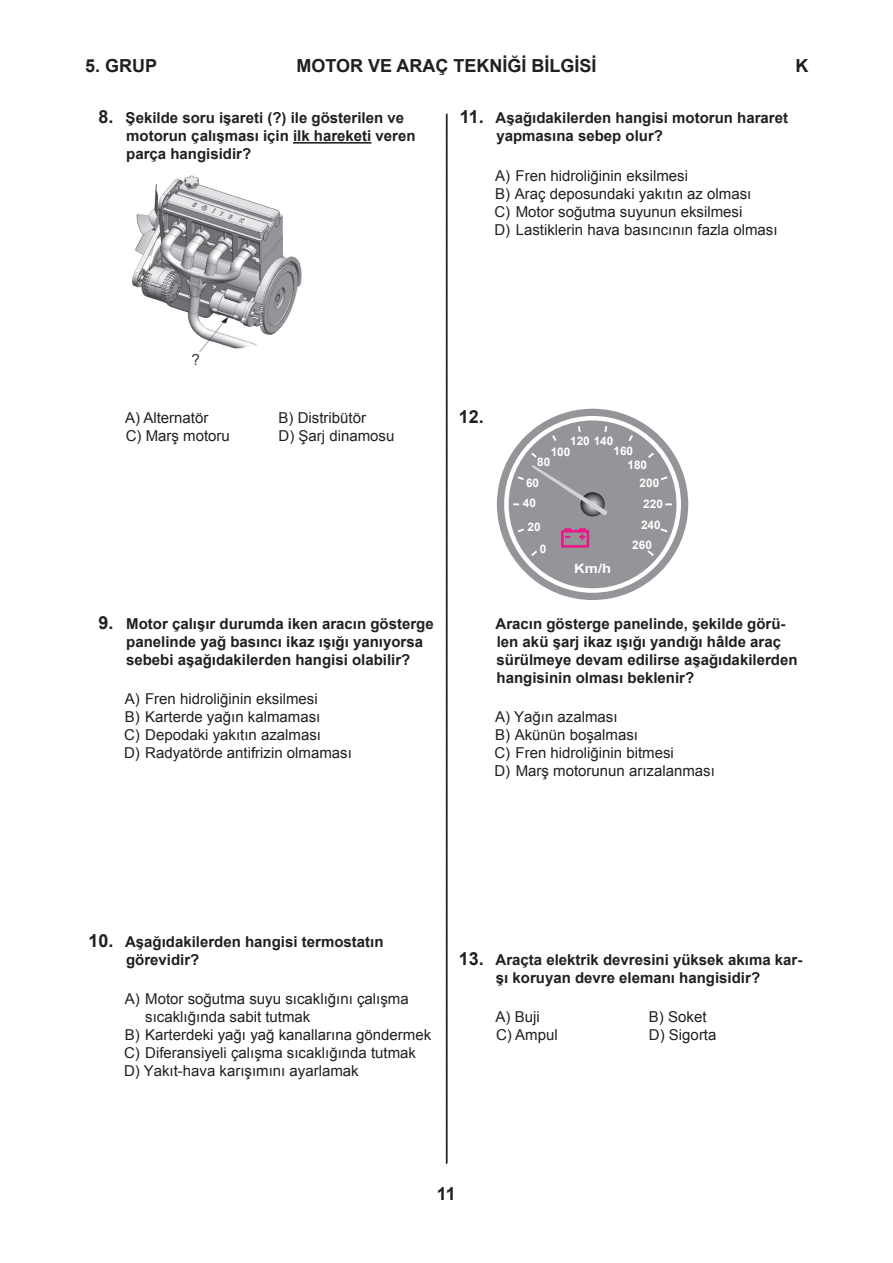
<style>
.page{position:relative;width:893px;height:1263px;background:#fff}
.page>*{position:absolute;margin:0;border:0;box-sizing:border-box;transform-origin:0 0}
.QNum_20sb_nsa{font:700 18px "Arial";color:#231f20}
.t1{font:15.15px "Arial";color:#3d3d3e}
.AnsAutoNum{font:15px/18px "Arial";color:#231f20}
.QNum_20sb_5sa{font:700 15px/18px "Arial";color:#231f20}
.QBody_2sb_5sa{font:700 15px/18px "Arial";color:#231f20}
.QNum_20sb_nsa-2{font:700 15px/18px "Arial";color:#231f20}
.Ans2by2{font:15px "Arial";color:#231f20}
.oImageOver{font:700 12.9px "Arial";color:#fff;scale:1.14 1}
.oImageOver-2{font:700 11.7px/21px "Arial";color:#fff}
.s1{font-size:18px}
</style>
<div class="page">
<svg style="left:446px;top:113px;width:2px;height:1051px;background:#4e4a4b"></svg>
<hr style="left:293px;top:142px;width:78px;height:2px;background:#231f20">
<div style="left:497px;top:409px;width:191px;height:191px;background:#939598;border-radius:50%"></div>
<svg style="left:502px;top:414px;width:181px;height:181px"></svg>
<img style="left:132px;top:175px;width:170px;height:177px">
<p class="QNum_20sb_nsa" style="left:296px;top:54px;width:302px">MOTOR VE ARAÇ TEKNİĞİ BİLGİSİ</p>
<p class="QNum_20sb_nsa-2" style="left:126px;top:109px;width:291px;text-indent:-28px"><span class="s1">8.</span> Şekilde soru işareti (?) ile gösterilen ve motorun çalışması için ilk hareketi veren parça hangisidir?</p>
<p class="QNum_20sb_nsa" style="left:85px;top:54px;width:74px">5. GRUP</p>
<p class="QNum_20sb_nsa" style="left:795px;top:54px;width:14px">K</p>
<p class="QNum_20sb_5sa" style="left:496px;top:109px;width:293px;text-indent:-36px"><span class="s1">11.</span> Aşağıdakilerden hangisi motorun hararet yapmasına sebep olur?</p>
<p class="AnsAutoNum" style="left:495px;top:166px;width:194px">A) Fren hidroliğinin eksilmesi</p>
<p class="AnsAutoNum" style="left:495px;top:184px;width:258px">B) Araç deposundaki yakıtın az olması</p>
<p class="AnsAutoNum" style="left:494px;top:202px;width:249px">C) Motor soğutma suyunun eksilmesi</p>
<p class="AnsAutoNum" style="left:494px;top:220px;width:285px">D) Lastiklerin hava basıncının fazla olması</p>
<p class="t1" style="left:191px;top:349px;width:10px">?</p>
<p class="Ans2by2" style="left:125px;top:408px;width:85px">A) Alternatör</p>
<p class="Ans2by2" style="left:279px;top:408px;width:89px">B) Distribütör</p>
<p class="Ans2by2" style="left:126px;top:426px;width:106px">C) Marş motoru</p>
<p class="Ans2by2" style="left:279px;top:426px;width:117px">D) Şarj dinamosu</p>
<p class="QNum_20sb_5sa" style="left:126px;top:615px;width:309px;text-indent:-28px"><span class="s1">9.</span> Motor çalışır durumda iken aracın gösterge panelinde yağ basıncı ikaz ışığı yanıyorsa sebebi aşağıdakilerden hangisi olabilir?</p>
<p class="AnsAutoNum" style="left:125px;top:690px;width:194px">A) Fren hidroliğinin eksilmesi</p>
<p class="AnsAutoNum" style="left:125px;top:708px;width:197px">B) Karterde yağın kalmaması</p>
<p class="AnsAutoNum" style="left:124px;top:726px;width:199px">C) Depodaki yakıtın azalması</p>
<p class="AnsAutoNum" style="left:124px;top:744px;width:229px">D) Radyatörde antifrizin olmaması</p>
<p class="QNum_20sb_nsa" style="left:459px;top:404px;width:27px">12.</p>
<p class="oImageOver-2" style="left:570px;top:431px;width:45px">120 140</p>
<p class="oImageOver-2" style="left:627px;top:444px;width:21px;line-height:14px;text-indent:-14px">160<br>180</p>
<p class="oImageOver-2" style="left:640px;top:473px;width:25px">200<br>220<br>240</p>
<p class="oImageOver-2" style="left:632px;top:535px;width:21px">260</p>
<p class="oImageOver-2" style="left:551px;top:442px;width:21px">100</p>
<p class="oImageOver-2" style="left:537px;top:452px;width:15px">80</p>
<p class="oImageOver-2" style="left:526px;top:472px;width:15px">60</p>
<p class="oImageOver-2" style="left:523px;top:493px;width:15px">40</p>
<p class="oImageOver-2" style="left:528px;top:517px;width:15px">20</p>
<p class="oImageOver-2" style="left:540px;top:539px;width:8px">0</p>
<p class="oImageOver" style="left:574px;top:560px;width:34px">Km/h</p>
<p class="QBody_2sb_5sa" style="left:495px;top:615px;width:303px">Aracın gösterge panelinde, şekilde görü&shy;len akü şarj ikaz ışığı yandığı hâlde araç sürülmeye devam edilirse aşağıdakilerden hangisinin olması beklenir?</p>
<p class="AnsAutoNum" style="left:495px;top:708px;width:124px">A) Yağın azalması</p>
<p class="AnsAutoNum" style="left:495px;top:726px;width:144px">B) Akünün boşalması</p>
<p class="AnsAutoNum" style="left:494px;top:744px;width:181px">C) Fren hidroliğinin bitmesi</p>
<p class="AnsAutoNum" style="left:494px;top:762px;width:222px">D) Marş motorunun arızalanması</p>
<p class="QNum_20sb_5sa" style="left:126px;top:933px;width:259px;text-indent:-37px"><span class="s1">10.</span> Aşağıdakilerden hangisi termostatın görevidir?</p>
<p class="AnsAutoNum" style="left:145px;top:990px;width:265px;text-indent:-20px">A) Motor soğutma suyu sıcaklığını çalışma sıcaklığında sabit tutmak</p>
<p class="AnsAutoNum" style="left:125px;top:1026px;width:308px">B) Karterdeki yağı yağ kanallarına göndermek</p>
<p class="AnsAutoNum" style="left:124px;top:1044px;width:294px">C) Diferansiyeli çalışma sıcaklığında tutmak</p>
<p class="AnsAutoNum" style="left:124px;top:1062px;width:236px">D) Yakıt-hava karışımını ayarlamak</p>
<p class="QNum_20sb_5sa" style="left:459px;top:951px;width:345px;text-align:center"><span class="s1">13.</span> Araçta elektrik devresini yüksek akıma kar&shy;şı koruyan devre elemanı hangisidir?</p>
<p class="Ans2by2" style="left:496px;top:1007px;width:46px">A) Buji</p>
<p class="Ans2by2" style="left:649px;top:1007px;width:59px">B) Soket</p>
<p class="Ans2by2" style="left:496px;top:1025px;width:63px">C) Ampul</p>
<p class="Ans2by2" style="left:649px;top:1025px;width:69px">D) Sigorta</p>
<p class="QNum_20sb_nsa" style="left:437px;top:1182px;width:21px">11</p>
</div>
